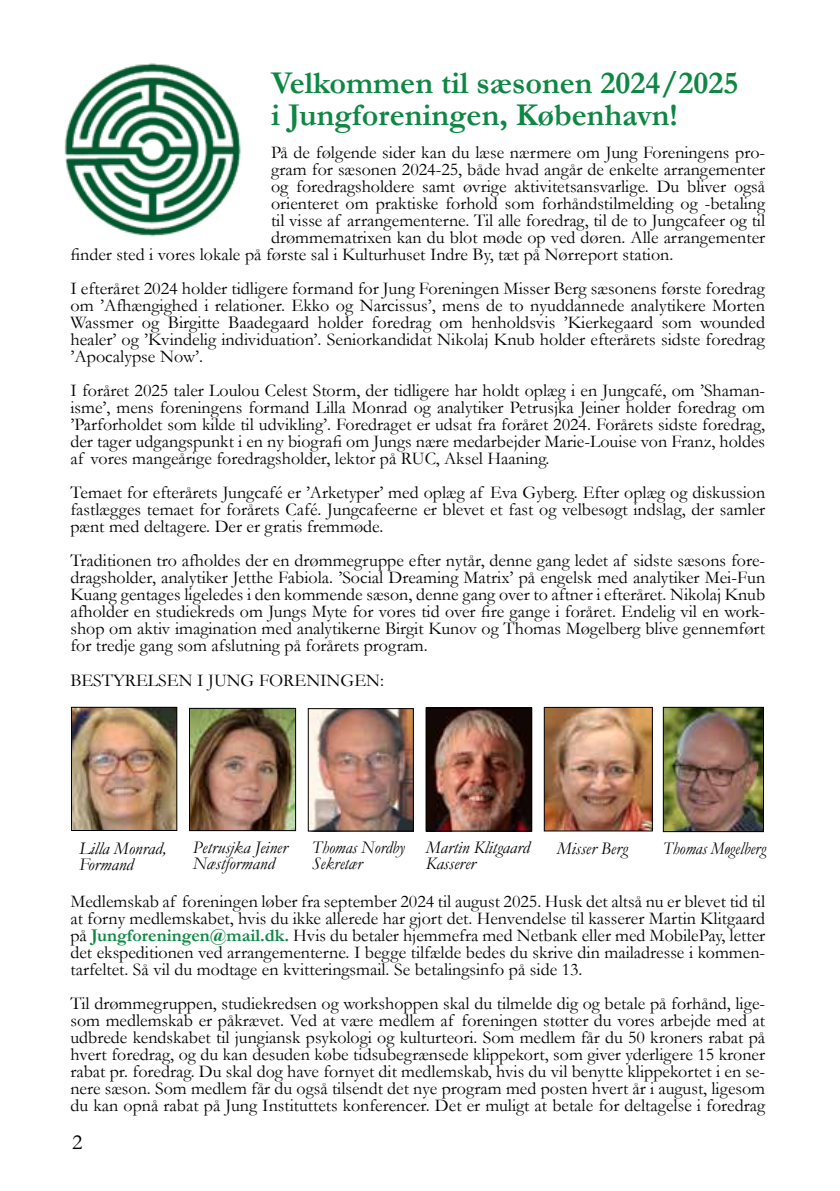
<style>
.page{position:relative;width:840px;height:1191px;background:#fff}
.page>*{position:absolute;margin:0;border:0;box-sizing:border-box;transform-origin:0 0}
.t1{font:700 32px/32px "Garamond";color:#0e8743}
.t2{font:22px "Garamond";color:#000}
.t3{font:18px/17px "Garamond";color:#000;text-align:justify}
.t4{font:italic 17.8px/16px "Garamond";color:#000}
.t5{font:italic 17.8px/16px "Garamond";color:#000;scale:.94 1}
.t6{font:italic 17.8px "Garamond";color:#000;scale:.92 1}
.s1{font-weight:700;color:#0e8743}
</style>
<div class="page">
<img style="left:64px;top:63px;width:177px;height:174px">
<img style="left:310px;top:710px;width:101px;height:119px">
<div style="left:308px;top:708px;width:105px;height:123px;border:1px solid #000"></div>
<img style="left:73px;top:709px;width:102px;height:119px">
<div style="left:71px;top:707px;width:106px;height:123px;border:1px solid #000"></div>
<img style="left:545px;top:709px;width:105px;height:120px">
<div style="left:543px;top:707px;width:109px;height:124px;border:1px solid #000"></div>
<img style="left:427px;top:709px;width:102px;height:120px">
<div style="left:425px;top:707px;width:106px;height:124px;border:1px solid #000"></div>
<img style="left:191px;top:710px;width:103px;height:119px">
<div style="left:189px;top:708px;width:107px;height:123px;border:1px solid #000"></div>
<img style="left:664px;top:709px;width:97px;height:121px">
<div style="left:662px;top:707px;width:101px;height:125px;border:1px solid #000"></div>
<h1 class="t1" style="left:271px;top:67px;width:468px">Velkommen til sæsonen 2024/2025 i Jungforeningen, København!</h1>
<p class="t3" style="left:271px;top:144px;width:495px">På de følgende sider kan du læse nærmere om Jung Foreningens pro-</p>
<p class="t3" style="left:271px;top:161px;width:495px">gram for sæsonen 2024-25, både hvad angår de enkelte arrangementer</p>
<p class="t3" style="left:271px;top:178px;width:495px">og foredragsholdere samt øvrige aktivitetsansvarlige. Du bliver også</p>
<p class="t3" style="left:271px;top:195px;width:495px">orienteret om praktiske forhold som forhåndstilmelding og -betaling</p>
<p class="t3" style="left:271px;top:212px;width:495px">til visse af arrangementerne. Til alle foredrag, til de to Jungcafeer og til</p>
<p class="t3" style="left:271px;top:229px;width:495px">drømmematrixen kan du blot møde op ved døren. Alle arrangementer</p>
<p class="t3" style="left:70px;top:246px;width:604px">finder sted i vores lokale på første sal i Kulturhuset Indre By, tæt på Nørreport station.</p>
<p class="t3" style="left:70px;top:280px;width:695px">I efteråret 2024 holder tidligere formand for Jung Foreningen Misser Berg sæsonens første foredrag om ’Afhængighed i relationer. Ekko og Narcissus’, mens de to nyuddannede analytikere Morten Wassmer og Birgitte Baadegaard holder foredrag om henholdsvis ’Kierkegaard som wounded healer’ og ’Kvindelig individuation’. Seniorkandidat Nikolaj Knub holder efterårets sidste foredrag ’Apocalypse Now’.</p>
<p class="t3" style="left:70px;top:382px;width:696px">I foråret 2025 taler Loulou Celest Storm, der tidligere har holdt oplæg i en Jungcafé, om ’Shaman&shy;isme’, mens foreningens formand Lilla Monrad og analytiker Petrusjka Jeiner holder foredrag om ’Parforholdet som kilde til udvikling’. Foredraget er udsat fra foråret 2024. Forårets sidste foredrag, der tager udgangspunkt i en ny biografi om Jungs nære medarbejder Marie-Louise von Franz, holdes af vores mangeårige foredragsholder, lektor på RUC, Aksel Haaning.</p>
<p class="t3" style="left:70px;top:484px;width:696px">Temaet for efterårets Jungcafé er ’Arketyper’ med oplæg af Eva Gyberg. Efter oplæg og diskussion fastlægges temaet for forårets Café. Jungcafeerne er blevet et fast og velbesøgt indslag, der samler pænt med deltagere. Der er gratis fremmøde.</p>
<p class="t3" style="left:70px;top:552px;width:696px">Traditionen tro afholdes der en drømmegruppe efter nytår, denne gang ledet af sidste sæsons fore&shy;dragsholder, analytiker Jetthe Fabiola. ’Social Dreaming Matrix’ på engelsk med analytiker Mei-Fun Kuang gentages ligeledes i den kommende sæson, denne gang over to aftner i efteråret. Nikolaj Knub afholder en studiekreds om Jungs Myte for vores tid over fire gange i foråret. Endelig vil en work&shy;shop om aktiv imagination med analytikerne Birgit Kunov og Thomas Møgelberg blive gennemført for tredje gang som afslutning på forårets program.</p>
<p class="t3" style="left:70px;top:671px;width:315px">BESTYRELSEN I JUNG FORENINGEN:</p>
<p class="t5" style="left:312px;top:838px;width:100px">Thomas Nordby<br>Sekretær</p>
<p class="t4" style="left:425px;top:838px;width:105px">Martin Klitgaard<br>Kasserer</p>
<p class="t4" style="left:193px;top:839px;width:96px">Petrusjka Jeiner<br>Næstformand</p>
<p class="t6" style="left:662px;top:836px;width:113px">Thomas Møgelberg</p>
<p class="t4" style="left:79px;top:839px;width:89px">Lilla Monrad,</p>
<p class="t4" style="left:556px;top:840px;width:73px">Misser Berg</p>
<p class="t4" style="left:79px;top:855px;width:56px">Formand</p>
<p class="t3" style="left:70px;top:892px;width:696px">Medlemskab af foreningen løber fra september 2024 til august 2025. Husk det altså nu er blevet tid til at forny medlemskabet, hvis du ikke allerede har gjort det. Henvendelse til kasserer Martin Klitgaard på <span class="s1">Jungforeningen@mail.dk.</span> Hvis du betaler hjemmefra med Netbank eller med MobilePay, letter det ekspeditionen ved arrangementerne. I begge tilfælde bedes du skrive din mailadresse i kommen&shy;tarfeltet. Så vil du modtage en kvitteringsmail. Se betalingsinfo på side 13.</p>
<p class="t3" style="left:70px;top:994px;width:696px">Til drømmegruppen, studiekredsen og workshoppen skal du tilmelde dig og betale på forhånd, lige&shy;som medlemskab er påkrævet. Ved at være medlem af foreningen støtter du vores arbejde med at udbrede kendskabet til jungiansk psykologi og kulturteori. Som medlem får du 50 kroners rabat på hvert foredrag, og du kan desuden købe tidsubegrænsede klippekort, som giver yderligere 15 kroner rabat pr. foredrag. Du skal dog have fornyet dit medlemskab, hvis du vil benytte klippekortet i en se&shy;nere sæson. Som medlem får du også tilsendt det nye program med posten hvert år i august, ligesom du kan opnå rabat på Jung Instituttets konferencer. Det er muligt at betale for deltagelse i foredrag</p>
<p class="t2" style="left:72px;top:1127px;width:12px">2</p>
</div>
